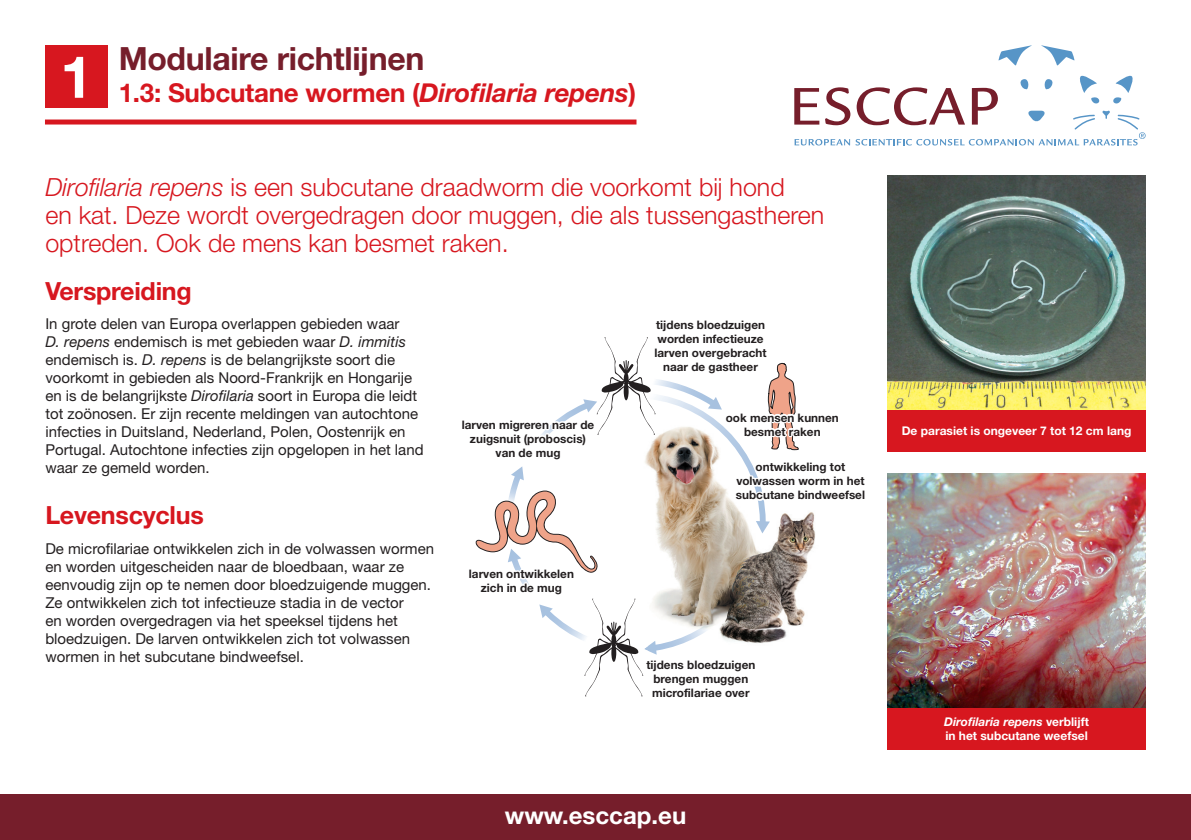
<style>
.page{position:relative;width:1191px;height:840px;background:#fff}
.page>*{position:absolute;margin:0;border:0;box-sizing:border-box;transform-origin:0 0}
.t1{font:700 58.4px "Helvetica Neue";color:#fff}
.t2{font:700 32px "Helvetica Neue";letter-spacing:-.01em;color:#761e2b}
.t3{font:700 26px "Helvetica Neue";letter-spacing:-.01em;color:#d7171f}
.t4{font:300 25px/28px "Helvetica Neue";color:#d7171f}
.t5{font:700 25px "Helvetica Neue";letter-spacing:-.01em;color:#d7171f}
.t6{font:700 24px "Helvetica Neue";color:#fff}
.t7{font:15px/18px "Helvetica Neue";color:#231f20}
.t8{font:700 12px/14px "Helvetica Neue";color:#fff}
.t9{font:700 11.8px/14px "Helvetica Neue";color:#231f20;text-align:center}
.s1{font-style:italic}
</style>
<div class="page">
<img style="left:887px;top:176px;width:258px;height:234px">
<div style="left:887px;top:410px;width:258px;height:41px;background:#d7171f"></div>
<img style="left:887px;top:473px;width:258px;height:234px">
<div style="left:887px;top:707px;width:258px;height:41px;background:#d7171f"></div>
<div style="left:45px;top:119px;width:591px;height:5px;background:#d7171f"></div>
<div style="left:45px;top:45px;width:63px;height:63px;background:#d7171f"></div>
<div style="left:0;top:794px;width:1191px;height:45px;background:#761e2b"></div>
<svg style="left:1041px;top:45px;width:33px;height:21px"></svg>
<svg style="left:998px;top:45px;width:34px;height:21px"></svg>
<svg style="left:794px;top:75px;width:351px;height:70px"></svg>
<svg style="left:475px;top:337px;width:340px;height:359px"></svg>
<h1 class="t1" style="left:60px;top:41px;width:34px">1</h1>
<h2 class="t2" style="left:119px;top:39px;width:307px">Modulaire richtlijnen</h2>
<h3 class="t3" style="left:119px;top:77px;width:519px">1.3: Subcutane wormen (<span class="s1">Dirofilaria repens</span>)</h3>
<h3 class="t4" style="left:45px;top:172px;width:780px"><span class="s1">Dirofilaria repens</span> is een subcutane draadworm die voorkomt bij hond<br>en kat. Deze wordt overgedragen door muggen, die als tussengastheren optreden. Ook de mens kan besmet raken.</h3>
<h3 class="t5" style="left:45px;top:275px;width:148px">Verspreiding</h3>
<p class="t7" style="left:45px;top:314px;width:380px">In grote delen van Europa overlappen gebieden waar<br><span class="s1">D. repens</span> endemisch is met gebieden waar <span class="s1">D. immitis </span>endemisch is. <span class="s1">D. repens</span> is de belangrijkste soort die voorkomt in gebieden als Noord-Frankrijk en Hongarije en is de belangrijkste <span class="s1">Dirofilaria</span> soort in Europa die leidt tot zoönosen. Er zijn recente meldingen van autochtone infecties in Duitsland, Nederland, Polen, Oostenrijk en Portugal. Autochtone infecties zijn opgelopen in het land waar ze gemeld worden.</p>
<h3 class="t5" style="left:45px;top:499px;width:160px">Levenscyclus</h3>
<p class="t7" style="left:45px;top:538px;width:390px">De microfilariae ontwikkelen zich in de volwassen wormen en worden uitgescheiden naar de bloedbaan, waar ze eenvoudig zijn op te nemen door bloedzuigende muggen.<br>Ze ontwikkelen zich tot infectieuze stadia in de vector<br>en worden overgedragen via het speeksel tijdens het bloedzuigen. De larven ontwikkelen zich tot volwassen wormen in het subcutane bindweefsel.</p>
<p class="t9" style="left:654px;top:317px;width:114px">tijdens bloedzuigen worden infectieuze larven overgebracht naar de gastheer</p>
<p class="t9" style="left:726px;top:410px;width:115px">ook mensen kunnen besmet raken</p>
<p class="t9" style="left:462px;top:417px;width:134px">larven migreren naar de zuigsnuit (proboscis) van de mug</p>
<p class="t9" style="left:736px;top:459px;width:131px">ontwikkeling tot volwassen worm in het subcutane bindweefsel</p>
<p class="t9" style="left:469px;top:566px;width:107px">larven ontwikkelen zich in de mug</p>
<p class="t9" style="left:646px;top:657px;width:110px">tijdens bloedzuigen brengen muggen microfilariae over</p>
<h3 class="t6" style="left:505px;top:799px;width:183px">www.esccap.eu</h3>
<p class="t8" style="left:901px;top:423px;width:231px">De parasiet is ongeveer 7 tot 12 cm lang</p>
<p class="t8" style="left:944px;top:714px;width:146px"><span class="s1">Dirofilaria repens</span> verblijft in het subcutane weefsel</p>
</div>
